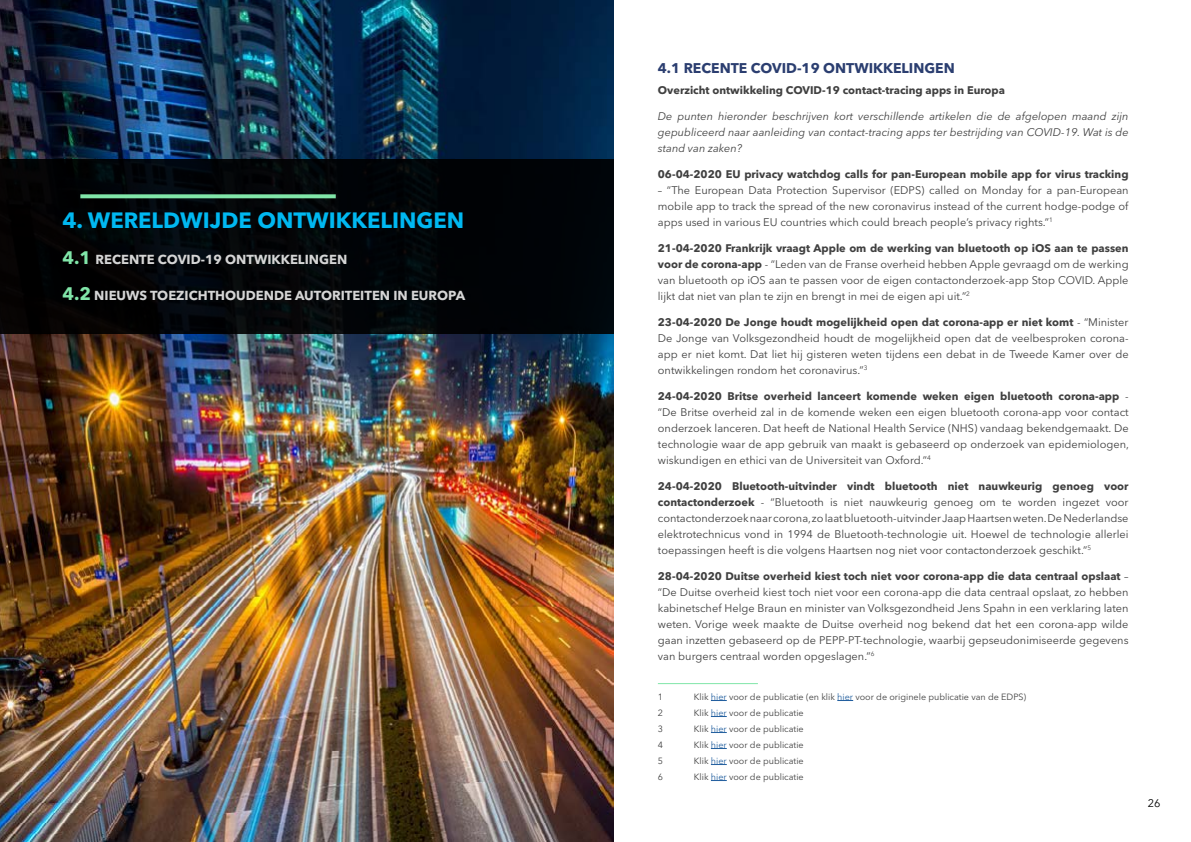
<style>
.page{position:relative;width:1191px;height:842px;background:#fff}
.page>*{position:absolute;margin:0;border:0;box-sizing:border-box;transform-origin:0 0}
.t1{font:700 22px "Avenir Next LT Pro";color:#00b8f1}
.t2{font:700 14px "Avenir Next LT Pro";color:#2b3e70}
.t3{font:700 13px "Avenir Next LT Pro";color:#d5d5d5}
.t4{font:11px/16px "Avenir Next LT Pro";color:#404040;text-align:justify}
.t5{font:italic 11px/16px "Avenir Next LT Pro";color:#404040;text-align:justify}
.t6{font:700 11px "Avenir Next LT Pro";color:#404040}
.t7{font:11px "Avenir Next LT Pro";color:#000}
.t8{font:9px "Avenir Next LT Pro";color:#404040}
.s1{font-size:18px;color:#81e6a9}
.s2{font-weight:700}
.s3{color:#215e9e}
</style>
<div class="page">
<img style="left:0;top:0;width:613px;height:842px">
<div style="left:0;top:160px;width:613px;height:174px;background:#000407"></div>
<svg style="left:80px;top:194px;width:256px;height:4px"></svg>
<hr style="left:658px;top:683px;width:100px;height:1px;background:#81e6a9">
<svg style="left:711px;top:700px;width:16px;height:1px"></svg>
<svg style="left:837px;top:700px;width:16px;height:1px"></svg>
<svg style="left:711px;top:716px;width:16px;height:1px"></svg>
<svg style="left:711px;top:732px;width:16px;height:1px"></svg>
<svg style="left:711px;top:748px;width:16px;height:1px"></svg>
<svg style="left:711px;top:764px;width:16px;height:1px"></svg>
<svg style="left:711px;top:780px;width:16px;height:1px"></svg>
<h1 class="t1" style="left:62px;top:207px;width:403px">4. WERELDWIJDE ONTWIKKELINGEN</h1>
<p class="t3" style="left:62px;top:251px;width:286px"><span class="s1">4.1</span> RECENTE COVID-19 ONTWIKKELINGEN</p>
<p class="t3" style="left:62px;top:287px;width:404px"><span class="s1">4.2</span> NIEUWS TOEZICHTHOUDENDE AUTORITEITEN IN EUROPA</p>
<p class="t2" style="left:658px;top:59px;width:298px">4.1 RECENTE COVID-19 ONTWIKKELINGEN</p>
<p class="t6" style="left:658px;top:83px;width:349px">Overzicht ontwikkeling COVID-19 contact-tracing apps in Europa</p>
<p class="t5" style="left:658px;top:108px;width:472px">De punten hieronder beschrijven kort verschillende artikelen die de afgelopen maand zijn gepubliceerd naar aanleiding van contact-tracing apps ter bestrijding van COVID-19. Wat is de stand van zaken?</p>
<p class="t6" style="left:658px;top:167px;width:472px">06-04-2020 EU privacy watchdog calls for pan-European mobile app for virus tracking</p>
<p class="t4" style="left:658px;top:182px;width:472px">– “The European Data Protection Supervisor (EDPS) called on Monday for a pan-European mobile app to track the spread of the new coronavirus instead of the current hodge-podge of apps used in various EU countries which could breach people’s privacy rights.”<sup>1</sup></p>
<p class="t4" style="left:658px;top:240px;width:472px"><span class="s2">21-04-2020 Frankrijk vraagt Apple om de werking van bluetooth op iOS aan te passen voor de corona-app</span> - “Leden van de Franse overheid hebben Apple gevraagd om de werking van bluetooth op iOS aan te passen voor de eigen contactonderzoek-app Stop COVID. Apple lijkt dat niet van plan te zijn en brengt in mei de eigen api uit.”<sup>2</sup></p>
<p class="t4" style="left:658px;top:314px;width:472px"><span class="s2">23-04-2020 De Jonge houdt mogelijkheid open dat corona-app er niet komt</span> - “Minister De Jonge van Volksgezondheid houdt de mogelijkheid open dat de veelbesproken corona&shy;app er niet komt. Dat liet hij gisteren weten tijdens een debat in de Tweede Kamer over de ontwikkelingen rondom het coronavirus.”<sup>3</sup></p>
<p class="t4" style="left:658px;top:388px;width:472px"><span class="s2">24-04-2020 Britse overheid lanceert komende weken eigen bluetooth corona-app</span> - “De Britse overheid zal in de komende weken een eigen bluetooth corona-app voor contact onderzoek lanceren. Dat heeft de National Health Service (NHS) vandaag bekendgemaakt. De technologie waar de app gebruik van maakt is gebaseerd op onderzoek van epidemiologen, wiskundigen en ethici van de Universiteit van Oxford.”<sup>4</sup></p>
<p class="t4" style="left:658px;top:478px;width:472px"><span class="s2">24-04-2020 Bluetooth-uitvinder vindt bluetooth niet nauwkeurig genoeg voor contactonderzoek</span> - “Bluetooth is niet nauwkeurig genoeg om te worden ingezet voor contactonderzoek naar corona, zo laat bluetooth-uitvinder Jaap Haartsen weten. De Nederlandse elektrotechnicus vond in 1994 de Bluetooth-technologie uit. Hoewel de technologie allerlei toepassingen heeft is die volgens Haartsen nog niet voor contactonderzoek geschikt.”<sup>5</sup></p>
<p class="t4" style="left:658px;top:568px;width:472px"><span class="s2">28-04-2020 Duitse overheid kiest toch niet voor corona-app die data centraal opslaat</span> – “De Duitse overheid kiest toch niet voor een corona-app die data centraal opslaat, zo hebben kabinetschef Helge Braun en minister van Volksgezondheid Jens Spahn in een verklaring laten weten. Vorige week maakte de Duitse overheid nog bekend dat het een corona-app wilde gaan inzetten gebaseerd op de PEPP-PT-technologie, waarbij gepseudonimiseerde gegevens van burgers centraal worden opgeslagen.”<sup>6</sup></p>
<p class="t8" style="left:658px;top:691px;width:7px">1</p>
<p class="t8" style="left:694px;top:691px;width:334px">Klik <span class="s3">hier</span> voor de publicatie (en klik <span class="s3">hier</span> voor de originele publicatie van de EDPS)</p>
<p class="t8" style="left:658px;top:707px;width:7px">2</p>
<p class="t8" style="left:694px;top:707px;width:111px">Klik <span class="s3">hier</span> voor de publicatie</p>
<p class="t8" style="left:658px;top:723px;width:7px">3</p>
<p class="t8" style="left:694px;top:723px;width:111px">Klik <span class="s3">hier</span> voor de publicatie</p>
<p class="t8" style="left:658px;top:739px;width:7px">4</p>
<p class="t8" style="left:694px;top:739px;width:111px">Klik <span class="s3">hier</span> voor de publicatie</p>
<p class="t8" style="left:658px;top:755px;width:7px">5</p>
<p class="t8" style="left:694px;top:755px;width:111px">Klik <span class="s3">hier</span> voor de publicatie</p>
<p class="t8" style="left:658px;top:771px;width:7px">6</p>
<p class="t8" style="left:694px;top:771px;width:111px">Klik <span class="s3">hier</span> voor de publicatie</p>
<p class="t7" style="left:1147px;top:797px;width:14px">26</p>
</div>
